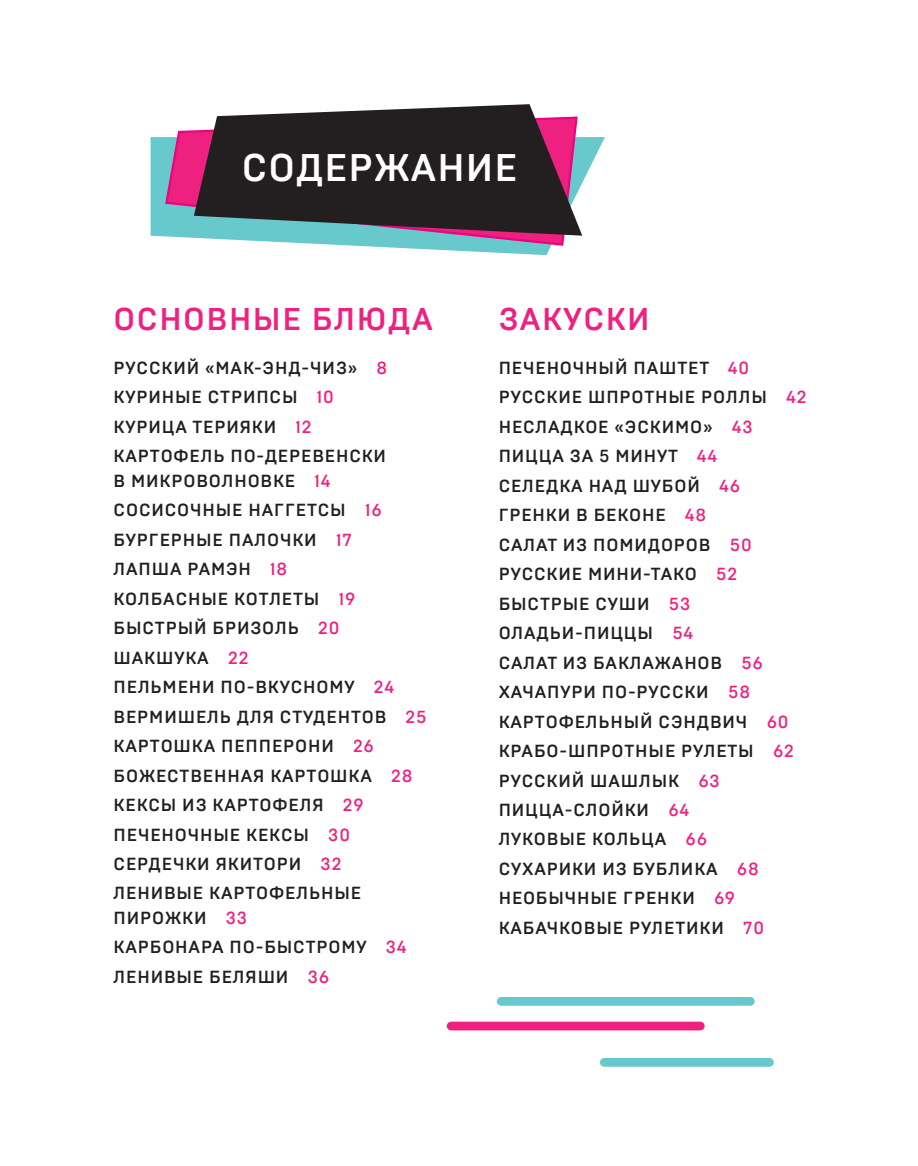
<style>
.page{position:relative;width:918px;height:1166px;background:#fff}
.page>*{position:absolute;margin:0;border:0;box-sizing:border-box;transform-origin:0 0}
.t1{font:500 38.5px "Brutal Type";letter-spacing:.03em;color:#fff}
.t2{font:500 31.5px "Brutal Type";letter-spacing:.05em;color:#ee2180}
.t3{font:500 17.5px/29.4px "Brutal Type";letter-spacing:.05em;color:#231f20}
.s1{color:#ee2180}
</style>
<div class="page">
<svg style="left:151px;top:137px;width:454px;height:118px"></svg>
<svg style="left:164px;top:130px;width:415px;height:117px"></svg>
<svg style="left:194px;top:104px;width:388px;height:132px;background:#443a42"></svg>
<div style="left:497px;top:997px;width:257px;height:9px;background:#68c9cc;border-radius:4px"></div>
<div style="left:447px;top:1021px;width:257px;height:9px;background:#ee2180;border-radius:4px"></div>
<div style="left:600px;top:1058px;width:174px;height:9px;background:#68c9cc;border-radius:4px"></div>
<h1 class="t1" style="left:242px;top:147px;width:277px">СОДЕРЖАНИЕ</h1>
<h2 class="t2" style="left:114px;top:302px;width:320px">ОСНОВНЫЕ БЛЮДА</h2>
<p class="t3" style="left:114px;top:353px;width:275px">РУССКИЙ «МАК-ЭНД-ЧИЗ» <span class="s1">8<br></span>КУРИНЫЕ СТРИПСЫ <span class="s1">10<br></span>КУРИЦА ТЕРИЯКИ <span class="s1">12<br></span>КАРТОФЕЛЬ ПО-ДЕРЕВЕНСКИ</p>
<p class="t3" style="left:114px;top:466px;width:314px">В МИКРОВОЛНОВКЕ <span class="s1">14<br></span>СОСИСОЧНЫЕ НАГГЕТСЫ <span class="s1">16<br></span>БУРГЕРНЫЕ ПАЛОЧКИ <span class="s1">17<br></span>ЛАПША РАМЭН <span class="s1">18<br></span>КОЛБАСНЫЕ КОТЛЕТЫ <span class="s1">19<br></span>БЫСТРЫЙ БРИЗОЛЬ <span class="s1">20<br></span>ШАКШУКА <span class="s1">22<br></span>ПЕЛЬМЕНИ ПО-ВКУСНОМУ <span class="s1">24<br></span>ВЕРМИШЕЛЬ ДЛЯ СТУДЕНТОВ <span class="s1">25<br></span>КАРТОШКА ПЕППЕРОНИ <span class="s1">26<br></span>БОЖЕСТВЕННАЯ КАРТОШКА <span class="s1">28<br></span>КЕКСЫ ИЗ КАРТОФЕЛЯ <span class="s1">29<br></span>ПЕЧЕНОЧНЫЕ КЕКСЫ <span class="s1">30<br></span>СЕРДЕЧКИ ЯКИТОРИ <span class="s1">32<br></span>ЛЕНИВЫЕ КАРТОФЕЛЬНЫЕ</p>
<p class="t3" style="left:114px;top:903px;width:294px">ПИРОЖКИ <span class="s1">33<br></span>КАРБОНАРА ПО-БЫСТРОМУ <span class="s1">34<br></span>ЛЕНИВЫЕ БЕЛЯШИ <span class="s1">36</span></p>
<h2 class="t2" style="left:499px;top:302px;width:152px">ЗАКУСКИ</h2>
<p class="t3" style="left:499px;top:353px;width:309px">ПЕЧЕНОЧНЫЙ ПАШТЕТ <span class="s1">40<br></span>РУССКИЕ ШПРОТНЫЕ РОЛЛЫ <span class="s1">42<br></span>НЕСЛАДКОЕ «ЭСКИМО» <span class="s1">43<br></span>ПИЦЦА ЗА 5 МИНУТ <span class="s1">44<br></span>СЕЛЕДКА НАД ШУБОЙ <span class="s1">46<br></span>ГРЕНКИ В БЕКОНЕ <span class="s1">48<br></span>САЛАТ ИЗ ПОМИДОРОВ <span class="s1">50<br></span>РУССКИЕ МИНИ-ТАКО <span class="s1">52<br></span>БЫСТРЫЕ СУШИ <span class="s1">53<br></span>ОЛАДЬИ-ПИЦЦЫ <span class="s1">54<br></span>САЛАТ ИЗ БАКЛАЖАНОВ <span class="s1">56<br></span>ХАЧАПУРИ ПО-РУССКИ <span class="s1">58<br></span>КАРТОФЕЛЬНЫЙ СЭНДВИЧ <span class="s1">60<br></span>КРАБО-ШПРОТНЫЕ РУЛЕТЫ <span class="s1">62<br></span>РУССКИЙ ШАШЛЫК <span class="s1">63<br></span>ПИЦЦА-СЛОЙКИ <span class="s1">64<br></span>ЛУКОВЫЕ КОЛЬЦА <span class="s1">66<br></span>СУХАРИКИ ИЗ БУБЛИКА <span class="s1">68<br></span>НЕОБЫЧНЫЕ ГРЕНКИ <span class="s1">69<br></span>КАБАЧКОВЫЕ РУЛЕТИКИ <span class="s1">70</span></p>
</div>
